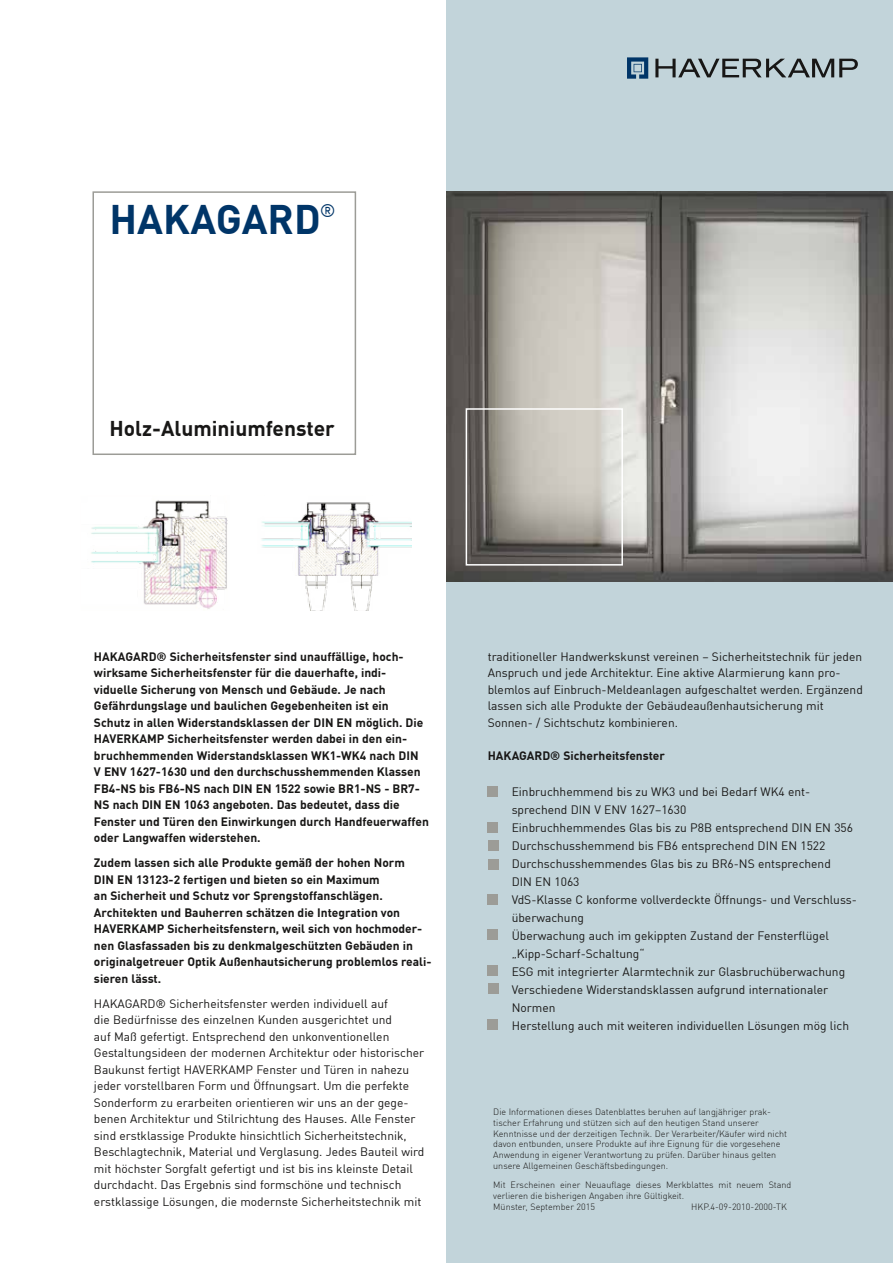
<style>
.page{position:relative;width:893px;height:1263px;background:#fff}
.page>*{position:absolute;margin:0;border:0;box-sizing:border-box;transform-origin:0 0}
.t1{font:700 40.5px "DIN Offc";color:#003568}
.t2{font:700 21px "DIN Offc";color:#181716}
.t3{font:18px "DIN Offc";color:#003568}
.t4{font:12px/16.5px "DIN Offc";color:#181716}
.t5{font:700 12px/16.5px "DIN Offc";color:#181716}
.t6{font:300 9px/10.8px "DIN Offc";color:#181716}
</style>
<div class="page">
<div style="left:446px;top:0;width:447px;height:1263px;background:#c2d4da"></div>
<div style="left:92px;top:191px;width:264px;height:264px;border:2px solid #9c9c97"></div>
<div style="left:488px;top:786px;width:10px;height:10px;background:#9c9c97"></div>
<div style="left:488px;top:822px;width:10px;height:11px;background:#9c9c97"></div>
<div style="left:488px;top:859px;width:11px;height:10px;background:#9c9c97"></div>
<div style="left:488px;top:894px;width:10px;height:11px;background:#9c9c97"></div>
<div style="left:488px;top:929px;width:10px;height:11px;background:#9c9c97"></div>
<div style="left:488px;top:965px;width:10px;height:11px;background:#9c9c97"></div>
<div style="left:488px;top:983px;width:11px;height:11px;background:#9c9c97"></div>
<div style="left:488px;top:1019px;width:10px;height:11px;background:#9c9c97"></div>
<div style="left:488px;top:840px;width:11px;height:11px;background:#9c9c97"></div>
<img style="left:446px;top:191px;width:447px;height:391px">
<div style="left:466px;top:408px;width:157px;height:158px;border:2px solid #fff"></div>
<img style="left:91px;top:500px;width:137px;height:109px">
<img style="left:261px;top:502px;width:150px;height:108px">
<svg style="left:655px;top:59px;width:203px;height:18px"></svg>
<svg style="left:627px;top:57px;width:21px;height:22px"></svg>
<h3 class="t3" style="left:320px;top:199px;width:17px">®</h3>
<h1 class="t1" style="left:109px;top:193px;width:213px">HAKAGARD</h1>
<h2 class="t2" style="left:109px;top:415px;width:227px">Holz-Aluminiumfenster</h2>
<p class="t5" style="left:94px;top:648px;width:336px">HAKAGARD® Sicherheitsfenster sind unauffällige, hoch&shy;wirksame Sicherheitsfenster für die dauerhafte, indi&shy;viduelle Sicherung von Mensch und Gebäude. Je nach Gefährdungslage und baulichen Gegebenheiten ist ein<br>Schutz in allen Widerstandsklassen der DIN EN möglich. Die HAVERKAMP Sicherheitsfenster werden dabei in den ein&shy;bruchhemmenden Widerstandsklassen WK1-WK4 nach DIN<br>V ENV 1627-1630 und den durchschusshemmenden Klassen FB4-NS bis FB6-NS nach DIN EN 1522 sowie BR1-NS - BR7- NS nach DIN EN 1063 angeboten. Das bedeutet, dass die Fenster und Türen den Einwirkungen durch Handfeuerwaffen oder Langwaffen widerstehen.</p>
<p class="t5" style="left:94px;top:854px;width:339px">Zudem lassen sich alle Produkte gemäß der hohen Norm<br>DIN EN 13123-2 fertigen und bieten so ein Maximum<br>an Sicherheit und Schutz vor Sprengstoffanschlägen.<br>Architekten und Bauherren schätzen die Integration von HAVERKAMP Sicherheitsfenstern, weil sich von hochmoder&shy;nen Glasfassaden bis zu denkmalgeschützten Gebäuden in originalgetreuer Optik Außenhautsicherung problemlos reali&shy;sieren lässt.</p>
<p class="t4" style="left:94px;top:995px;width:332px">HAKAGARD® Sicherheitsfenster werden individuell auf<br>die Bedürfnisse des einzelnen Kunden ausgerichtet und<br>auf Maß gefertigt. Entsprechend den unkonventionellen Gestaltungsideen der modernen Architektur oder historischer Baukunst fertigt HAVERKAMP Fenster und Türen in nahezu jeder vorstellbaren Form und Öffnungsart. Um die perfekte Sonderform zu erarbeiten orientieren wir uns an der gege&shy;benen Architektur und Stilrichtung des Hauses. Alle Fenster sind erstklassige Produkte hinsichtlich Sicherheitstechnik, Beschlagtechnik, Material und Verglasung. Jedes Bauteil wird mit höchster Sorgfalt gefertigt und ist bis ins kleinste Detail durchdacht. Das Ergebnis sind formschöne und technisch erstklassige Lösungen, die modernste Sicherheitstechnik mit</p>
<p class="t4" style="left:488px;top:648px;width:377px">traditioneller Handwerkskunst vereinen – Sicherheitstechnik für jeden Anspruch und jede Architektur. Eine aktive Alarmierung kann pro&shy;blemlos auf Einbruch-Meldeanlagen aufgeschaltet werden. Ergänzend lassen sich alle Produkte der Gebäudeaußenhautsicherung mit Sonnen- / Sichtschutz kombinieren.</p>
<p class="t5" style="left:488px;top:746px;width:179px">HAKAGARD® Sicherheitsfenster</p>
<p class="t4" style="left:512px;top:782px;width:347px;line-height:18px">Einbruchhemmend bis zu WK3 und bei Bedarf WK4 ent&shy;sprechend DIN V ENV 1627–1630<br>Einbruchhemmendes Glas bis zu P8B entsprechend DIN EN 356<br>Durchschusshemmend bis FB6 entsprechend DIN EN 1522<br>Durchschusshemmendes Glas bis zu BR6-NS entsprechend<br>DIN EN 1063<br>VdS-Klasse C konforme vollverdeckte Öffnungs- und Verschluss&shy;überwachung<br>Überwachung auch im gekippten Zustand der Fensterflügel „Kipp-Scharf-Schaltung“<br>ESG mit integrierter Alarmtechnik zur Glasbruchüberwachung Verschiedene Widerstandsklassen aufgrund internationaler Normen<br>Herstellung auch mit weiteren individuellen Lösungen mög lich</p>
<p class="t6" style="left:493px;top:1106px;width:295px">Die Informationen dieses Datenblattes beruhen auf langjähriger prak&shy;tischer Erfahrung und stützen sich auf den heutigen Stand unserer Kenntnisse und der derzeitigen Technik. Der Verarbeiter/Käufer wird nicht davon entbunden, unsere Produkte auf ihre Eignung für die vorgesehene Anwendung in eigener Verantwortung zu prüfen. Darüber hinaus gelten unsere Allgemeinen Geschäftsbedingungen.</p>
<p class="t6" style="left:493px;top:1179px;width:300px">Mit Erscheinen einer Neuauflage dieses Merkblattes mit neuem Stand verlieren die bisherigen Angaben ihre Gültigkeit.<br>Münster, September 2015</p>
<p class="t6" style="left:691px;top:1201px;width:97px">HKP.4-09-2010-2000-TK</p>
</div>
